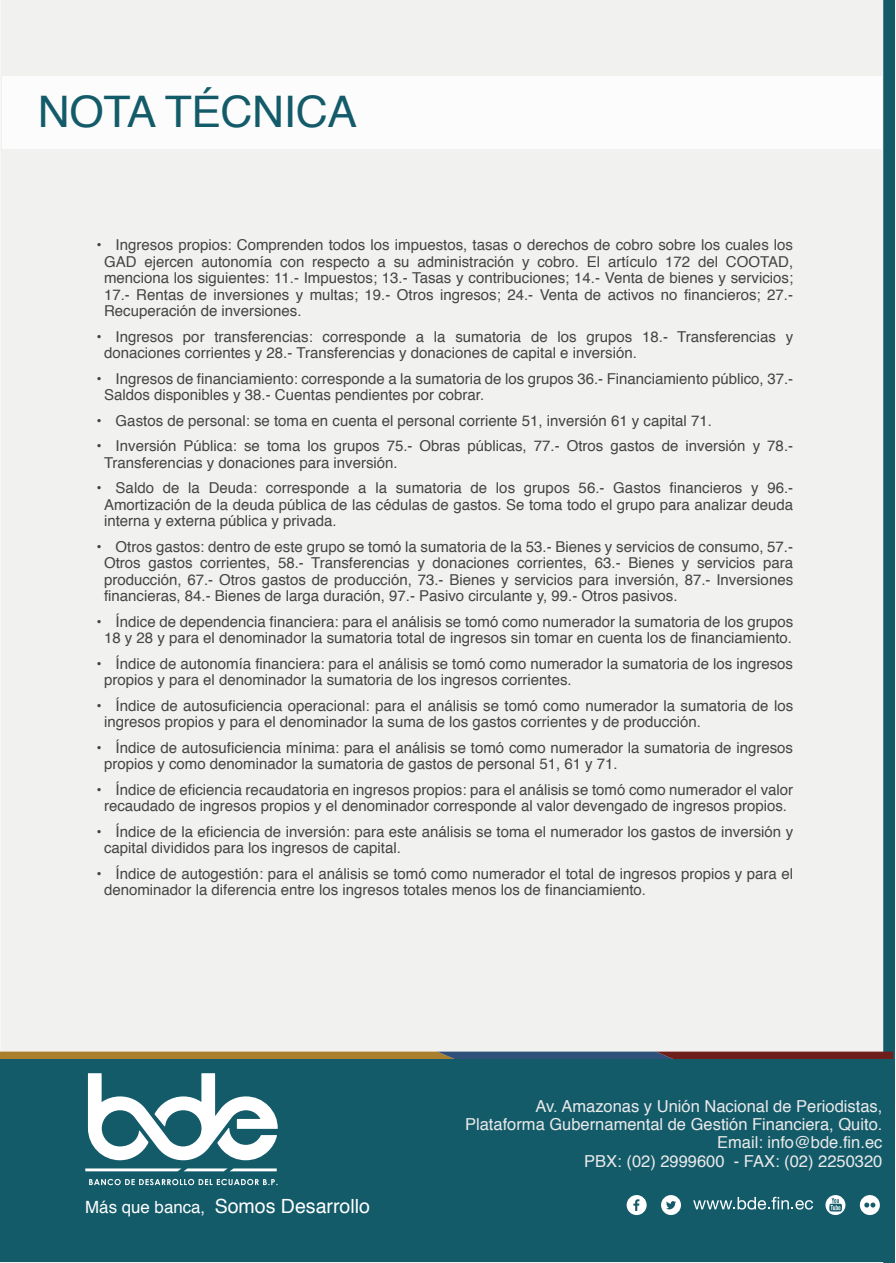
<style>
.page{position:relative;width:896px;height:1263px;background:#fff}
.page>*{position:absolute;margin:0;border:0;box-sizing:border-box;transform-origin:0 0}
.t1{font:43.5px "Helvetica";letter-spacing:-.01em;color:#145b6a}
.t2{font:19.5px "Helvetica";color:#fff}
.t3{font:16.5px/18.1px "Helvetica";color:#eaeaea;text-align:right}
.t4{font:15px/16.5px "Helvetica";color:#444}
.s1{font-size:16.8px}
</style>
<div class="page">
<div style="left:1px;top:0;width:882px;height:1263px;background:#f1f1f0"></div>
<div style="left:2px;top:77px;width:879px;height:72px;background:#fcfcfc"></div>
<svg style="left:0;top:1051px;width:893px;height:8px;background:#856649"></svg>
<div style="left:0;top:1059px;width:893px;height:203px;background:#145b6a"></div>
<svg style="left:626px;top:1195px;width:20px;height:20px"></svg>
<svg style="left:661px;top:1195px;width:20px;height:20px"></svg>
<svg style="left:860px;top:1195px;width:20px;height:20px"></svg>
<svg style="left:693px;top:1197px;width:120px;height:12px"></svg>
<svg style="left:825px;top:1195px;width:20px;height:20px"></svg>
<svg style="left:89px;top:1179px;width:188px;height:6px"></svg>
<svg style="left:88px;top:1073px;width:190px;height:87px"></svg>
<svg style="left:85px;top:1168px;width:192px;height:3px"></svg>
<h1 class="t1" style="left:38px;top:79px;width:321px">NOTA TÉCNICA</h1>
<p class="t4" style="left:104px;top:237px;width:691px;text-align:justify;text-indent:-8px">• Ingresos propios: Comprenden todos los impuestos, tasas o derechos de cobro sobre los cuales los GAD ejercen autonomía con respecto a su administración y cobro. El artículo 172 del COOTAD, menciona los siguientes: 11.- Impuestos; 13.- Tasas y contribuciones; 14.- Venta de bienes y servicios; 17.- Rentas de inversiones y multas; 19.- Otros ingresos; 24.- Venta de activos no financieros; 27.- Recuperación de inversiones.</p>
<p class="t4" style="left:104px;top:329px;width:690px;text-indent:-8px">• Ingresos por transferencias: corresponde a la sumatoria de los grupos 18.- Transferencias y donaciones corrientes y 28.- Transferencias y donaciones de capital e inversión.</p>
<p class="t4" style="left:104px;top:371px;width:690px;text-indent:-8px">• Ingresos de financiamiento: corresponde a la sumatoria de los grupos 36.- Financiamiento público, 37.-<br>Saldos disponibles y 38.- Cuentas pendientes por cobrar.</p>
<p class="t4" style="left:96px;top:413px;width:617px">• Gastos de personal: se toma en cuenta el personal corriente 51, inversión 61 y capital 71.</p>
<p class="t4" style="left:104px;top:438px;width:690px;text-indent:-8px">• Inversión Pública: se toma los grupos 75.- Obras públicas, 77.- Otros gastos de inversión y 78.-<br>Transferencias y donaciones para inversión.</p>
<p class="t4" style="left:104px;top:480px;width:690px;text-align:justify;text-indent:-8px">• Saldo de la Deuda: corresponde a la sumatoria de los grupos 56.- Gastos financieros y 96.- Amortización de la deuda pública de las cédulas de gastos. Se toma todo el grupo para analizar deuda interna y externa pública y privada.</p>
<p class="t4" style="left:104px;top:539px;width:690px;text-align:justify;text-indent:-8px">• Otros gastos: dentro de este grupo se tomó la sumatoria de la 53.- Bienes y servicios de consumo, 57.- Otros gastos corrientes, 58.- Transferencias y donaciones corrientes, 63.- Bienes y servicios para producción, 67.- Otros gastos de producción, 73.- Bienes y servicios para inversión, 87.- Inversiones financieras, 84.- Bienes de larga duración, 97.- Pasivo circulante y, 99.- Otros pasivos.</p>
<p class="t4" style="left:96px;top:614px;width:698px;text-align:center">• Índice de dependencia financiera: para el análisis se tomó como numerador la sumatoria de los grupos<br>18 y 28 y para el denominador la sumatoria total de ingresos sin tomar en cuenta los de financiamiento.</p>
<p class="t4" style="left:104px;top:656px;width:690px;text-indent:-8px">• Índice de autonomía financiera: para el análisis se tomó como numerador la sumatoria de los ingresos propios y para el denominador la sumatoria de los ingresos corrientes.</p>
<p class="t4" style="left:104px;top:698px;width:690px;text-indent:-8px">• Índice de autosuficiencia operacional: para el análisis se tomó como numerador la sumatoria de los ingresos propios y para el denominador la suma de los gastos corrientes y de producción.</p>
<p class="t4" style="left:104px;top:740px;width:690px;text-indent:-8px">• Índice de autosuficiencia mínima: para el análisis se tomó como numerador la sumatoria de ingresos propios y como denominador la sumatoria de gastos de personal 51, 61 y 71.</p>
<p class="t4" style="left:96px;top:782px;width:698px;text-align:center">• Índice de eficiencia recaudatoria en ingresos propios: para el análisis se tomó como numerador el valor recaudado de ingresos propios y el denominador corresponde al valor devengado de ingresos propios.</p>
<p class="t4" style="left:104px;top:824px;width:690px;text-indent:-8px">• Índice de la eficiencia de inversión: para este análisis se toma el numerador los gastos de inversión y capital divididos para los ingresos de capital.</p>
<p class="t4" style="left:104px;top:866px;width:690px;text-indent:-8px">• Índice de autogestión: para el análisis se tomó como numerador el total de ingresos propios y para el denominador la diferencia entre los ingresos totales menos los de financiamiento.</p>
<h2 class="t2" style="left:85px;top:1191px;width:286px"><span class="s1">Más que banca,</span> Somos Desarrollo</h2>
<p class="t3" style="left:465px;top:1098px;width:419px">Av. Amazonas y Unión Nacional de Periodistas, Plataforma Gubernamental de Gestión Financiera, Quito.<br>Email: info@bde.fin.ec<br>PBX: (02) 2999600 - FAX: (02) 2250320</p>
</div>
